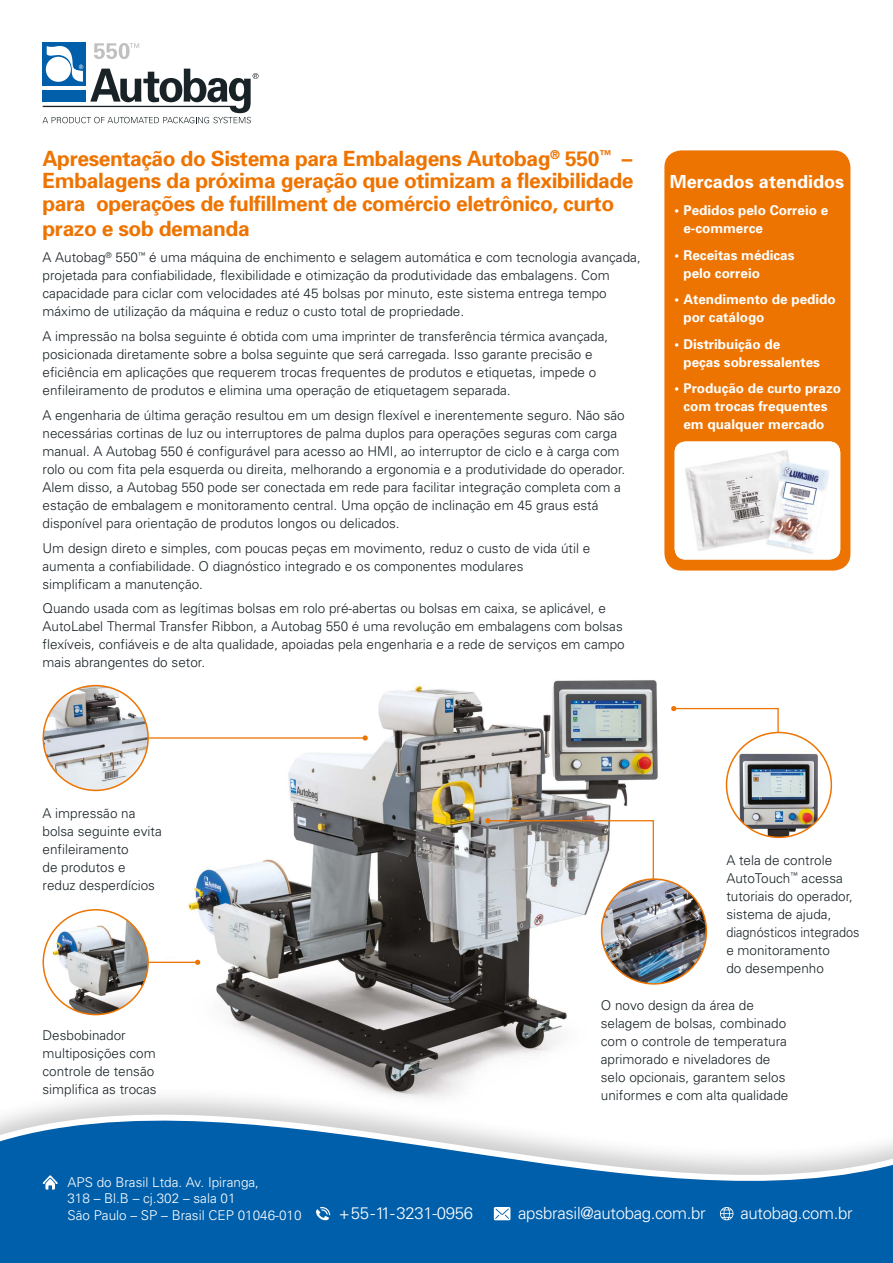
<style>
.page{position:relative;width:893px;height:1263px;background:#fff}
.page>*{position:absolute;margin:0;border:0;box-sizing:border-box;transform-origin:0 0}
.t1{font:700 21px/22.5px "Univers";letter-spacing:-.02em;color:#ee7402;text-align:justify}
.t2{font:700 18px "Univers";color:#fff}
.t3{font:300 16.8px "Univers";letter-spacing:-.02em;color:#fff}
.t4{font:300 13.5px/18px "Univers";color:#192226}
.t5{font:700 13.5px/18px "Univers";color:#fff}
.t6{font:300 13.5px/16.5px "Univers";color:#fff}
</style>
<div class="page">
<img style="left:164px;top:680px;width:517px;height:405px">
<svg style="left:43px;top:43px;width:216px;height:80px"></svg>
<div style="left:664px;top:150px;width:186px;height:420px;background:#ee7402;border-radius:17px"></div>
<img style="left:675px;top:441px;width:165px;height:118px">
<hr style="left:62px;top:737px;width:303px;height:2px;background:#ee7402">
<svg style="left:363px;top:735px;width:5px;height:5px"></svg>
<svg style="left:671px;top:706px;width:108px;height:87px"></svg>
<svg style="left:485px;top:818px;width:170px;height:142px"></svg>
<img style="left:602px;top:879px;width:104px;height:105px;border-radius:52px">
<div style="left:601px;top:878px;width:106px;height:107px;border:2px solid #ee7402;border-radius:50%"></div>
<hr style="left:66px;top:962px;width:132px;height:1px;background:#ee7402">
<svg style="left:195px;top:960px;width:5px;height:5px"></svg>
<img style="left:43px;top:910px;width:105px;height:104px;border-radius:52px">
<div style="left:43px;top:909px;width:106px;height:106px;border:2px solid #ee7402;border-radius:50%"></div>
<img style="left:43px;top:686px;width:105px;height:104px;border-radius:52px">
<div style="left:43px;top:685px;width:106px;height:106px;border:2px solid #ee7402;border-radius:50%"></div>
<div style="left:726px;top:732px;width:105px;height:105px;background:#fff;border-radius:50%"></div>
<img style="left:734px;top:749px;width:89px;height:88px">
<div style="left:726px;top:732px;width:106px;height:106px;border:2px solid #ee7402;border-radius:50%"></div>
<div style="left:0;top:1085px;width:893px;height:178px;background:#000;opacity:.2"></div>
<svg style="left:0;top:1089px;width:893px;height:174px"></svg>
<svg style="left:316px;top:1207px;width:14px;height:14px"></svg>
<svg style="left:494px;top:1207px;width:16px;height:13px"></svg>
<svg style="left:43px;top:1175px;width:15px;height:14px"></svg>
<svg style="left:720px;top:1207px;width:13px;height:13px"></svg>
<h1 class="t1" style="left:43px;top:146px;width:593px">Apresentação do Sistema para Embalagens Autobag<sup>®</sup> 550<sup>™</sup> – Embalagens da próxima geração que otimizam a flexibilidade para operações de fulfillment de comércio eletrônico, curto</h1>
<h1 class="t1" style="left:43px;top:216px;width:209px">prazo e sob demanda</h1>
<p class="t4" style="left:43px;top:248px;width:600px">A Autobag<sup>®</sup> 550<sup>™</sup> é uma máquina de enchimento e selagem automática e com tecnologia avançada, projetada para confiabilidade, flexibilidade e otimização da produtividade das embalagens. Com capacidade para ciclar com velocidades até 45 bolsas por minuto, este sistema entrega tempo máximo de utilização da máquina e reduz o custo total de propriedade.</p>
<p class="t4" style="left:43px;top:327px;width:567px">A impressão na bolsa seguinte é obtida com uma imprinter de transferência térmica avançada, posicionada diretamente sobre a bolsa seguinte que será carregada. Isso garante precisão e eficiência em aplicações que requerem trocas frequentes de produtos e etiquetas, impede o enfileiramento de produtos e elimina uma operação de etiquetagem separada.</p>
<p class="t4" style="left:43px;top:406px;width:584px">A engenharia de última geração resultou em um design flexível e inerentemente seguro. Não são necessárias cortinas de luz ou interruptores de palma duplos para operações seguras com carga manual. A Autobag 550 é configurável para acesso ao HMI, ao interruptor de ciclo e à carga com rolo ou com fita pela esquerda ou direita, melhorando a ergonomia e a produtividade do operador.<br>Alem disso, a Autobag 550 pode ser conectada em rede para facilitar integração completa com a estação de embalagem e monitoramento central. Uma opção de inclinação em 45 graus está disponível para orientação de produtos longos ou delicados.</p>
<p class="t4" style="left:43px;top:538px;width:549px">Um design direto e simples, com poucas peças em movimento, reduz o custo de vida útil e aumenta a confiabilidade. O diagnóstico integrado e os componentes modulares simplificam a manutenção.</p>
<p class="t4" style="left:43px;top:599px;width:584px">Quando usada com as legítimas bolsas em rolo pré-abertas ou bolsas em caixa, se aplicável, e AutoLabel Thermal Transfer Ribbon, a Autobag 550 é uma revolução em embalagens com bolsas flexíveis, confiáveis e de alta qualidade, apoiadas pela engenharia e a rede de serviços em campo mais abrangentes do setor.</p>
<h2 class="t2" style="left:670px;top:170px;width:176px">Mercados atendidos</h2>
<p class="t5" style="left:683px;top:201px;width:146px;text-indent:-9px">• Pedidos pelo Correio e e-commerce</p>
<p class="t5" style="left:683px;top:245px;width:113px;text-indent:-9px">• Receitas médicas pelo correio</p>
<p class="t5" style="left:683px;top:290px;width:154px;text-indent:-9px">• Atendimento de pedido por catálogo</p>
<p class="t5" style="left:683px;top:334px;width:138px;text-indent:-9px">• Distribuição de peças sobressalentes</p>
<p class="t5" style="left:674px;top:379px;width:168px;text-align:center">• Produção de curto prazo com trocas frequentes em qualquer mercado</p>
<p class="t4" style="left:43px;top:804px;width:121px">A impressão na bolsa seguinte evita enfileiramento<br>de produtos e reduz desperdícios</p>
<p class="t4" style="left:726px;top:850px;width:135px">A tela de controle<br>AutoTouch<sup>™</sup> acessa tutoriais do operador, sistema de ajuda, diagnósticos integrados e monitoramento<br>do desempenho</p>
<p class="t4" style="left:43px;top:1025px;width:115px">Desbobinador multiposições com controle de tensão simplifica as trocas</p>
<p class="t6" style="left:67px;top:1173px;width:236px">APS do Brasil Ltda. Av. Ipiranga,<br>318 – Bl.B – cj.302 – sala 01<br>São Paulo – SP – Brasil CEP 01046-010</p>
<p class="t4" style="left:601px;top:996px;width:189px">O novo design da área de selagem de bolsas, combinado com o controle de temperatura aprimorado e niveladores de selo opcionais, garantem selos uniformes e com alta qualidade</p>
<p class="t3" style="left:339px;top:1203px;width:136px">+55-11-3231-0956</p>
<p class="t3" style="left:518px;top:1203px;width:189px">apsbrasil@autobag.com.br</p>
<p class="t3" style="left:740px;top:1203px;width:114px">autobag.com.br</p>
</div>
